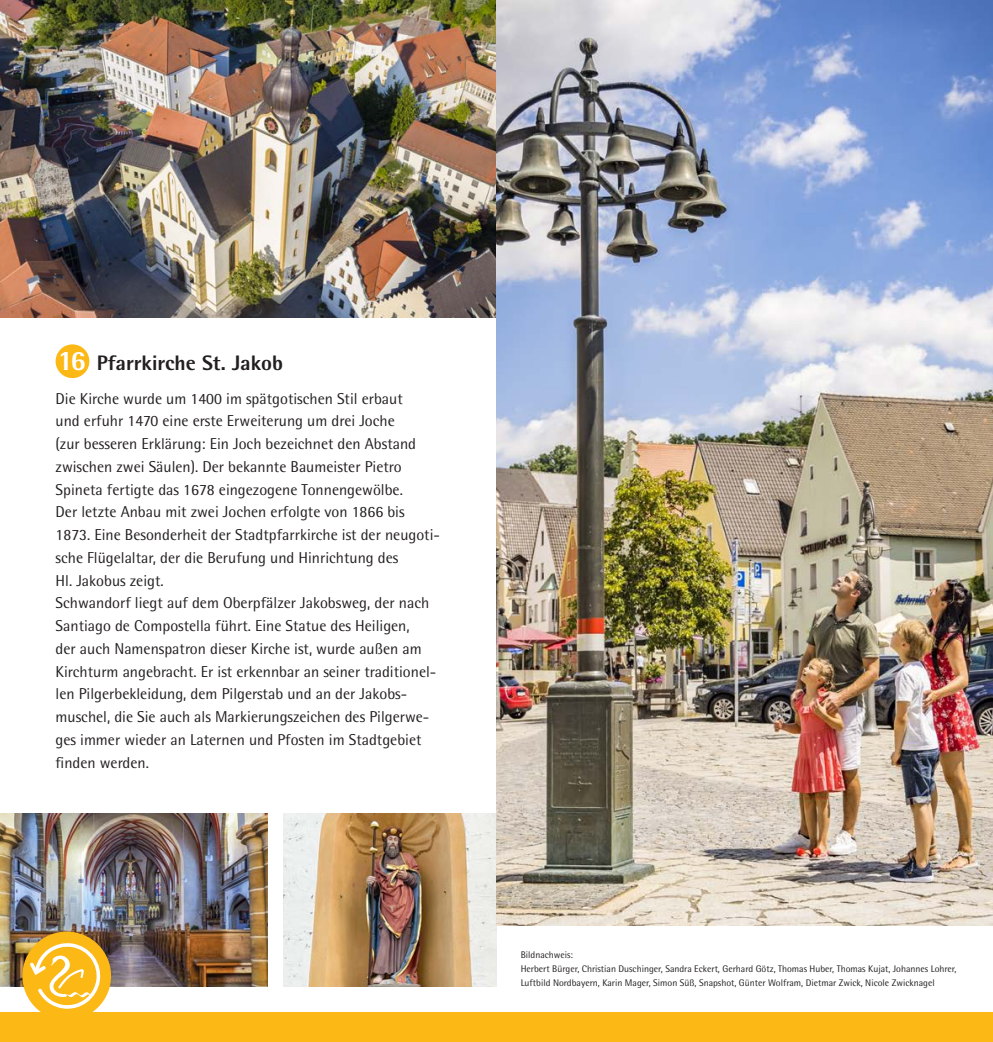
<style>
.page{position:relative;width:993px;height:1042px;background:#fff}
.page>*{position:absolute;margin:0;border:0;box-sizing:border-box;transform-origin:0 0}
.t1{font:800 27.82px "Rotis Semi Sans Pro";color:#fff}
.t2{font:800 21px "Rotis Semi Sans Pro";color:#231f20}
.t3{font:15.75px/22.8px "Rotis Semi Sans Pro";color:#231f20}
.t4{font:9.62px/14px "Rotis Semi Sans Pro";color:#231f20}
</style>
<div class="page">
<img style="left:0;top:813px;width:267px;height:173px">
<img style="left:0;top:0;width:496px;height:317px">
<img style="left:283px;top:813px;width:213px;height:173px">
<div style="left:0;top:1012px;width:511px;height:30px;background:#fcb814"></div>
<div style="left:22px;top:931px;width:89px;height:89px;background:#fcb814;border-radius:50%"></div>
<svg style="left:30px;top:942px;width:71px;height:66px"></svg>
<div style="left:482px;top:1012px;width:510px;height:30px;background:#fcb814"></div>
<img style="left:496px;top:0;width:496px;height:925px">
<div style="left:56px;top:344px;width:33px;height:34px;background:#fcb814;border-radius:50%"></div>
<h1 class="t1" style="left:58px;top:343px;width:30px">16</h1>
<h2 class="t2" style="left:97px;top:350px;width:188px">Pfarrkirche St. Jakob</h2>
<p class="t3" style="left:56px;top:387px;width:386px">Die Kirche wurde um 1400 im spätgotischen Stil erbaut<br>und erfuhr 1470 eine erste Erweiterung um drei Joche<br>(zur besseren Erklärung: Ein Joch bezeichnet den Abstand zwischen zwei Säulen). Der bekannte Baumeister Pietro Spineta fertigte das 1678 eingezogene Tonnengewölbe.<br>Der letzte Anbau mit zwei Jochen erfolgte von 1866 bis 1873. Eine Besonderheit der Stadtpfarrkirche ist der neugoti&shy;sche Flügelaltar, der die Berufung und Hinrichtung des<br>Hl. Jakobus zeigt.<br>Schwandorf liegt auf dem Oberpfälzer Jakobsweg, der nach Santiago de Compostella führt. Eine Statue des Heiligen,<br>der auch Namenspatron dieser Kirche ist, wurde außen am Kirchturm angebracht. Er ist erkennbar an seiner traditionel&shy;len Pilgerbekleidung, dem Pilgerstab und an der Jakobs&shy;muschel, die Sie auch als Markierungszeichen des Pilgerwe&shy;ges immer wieder an Laternen und Pfosten im Stadtgebiet finden werden.</p>
<p class="t4" style="left:520px;top:947px;width:437px">Bildnachweis:<br>Herbert Bürger, Christian Duschinger, Sandra Eckert, Gerhard Götz, Thomas Huber, Thomas Kujat, Johannes Lohrer,<br>Luftbild Nordbayern, Karin Mager, Simon Süß, Snapshot, Günter Wolfram, Dietmar Zwick, Nicole Zwicknagel</p>
</div>
